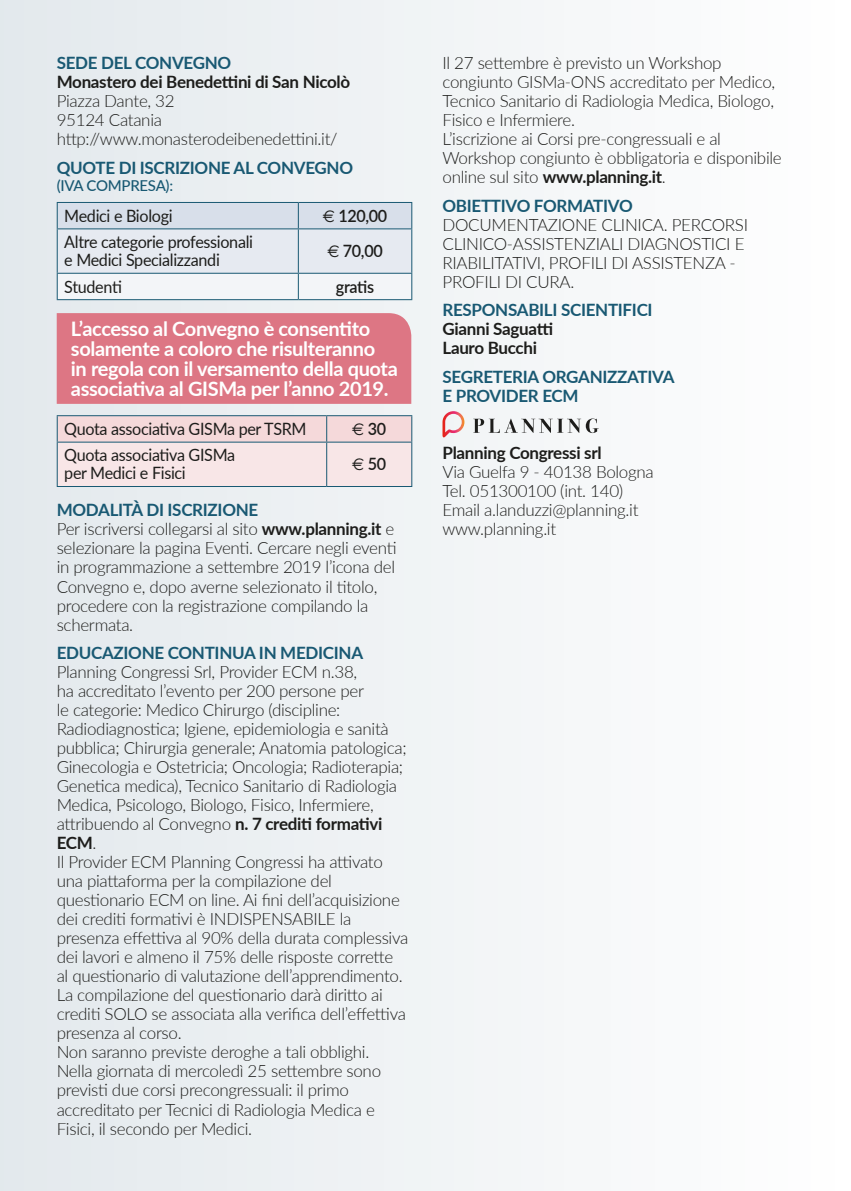
<style>
.page{position:relative;width:851px;height:1191px;background:#fff}
.page>*{position:absolute;margin:0;border:0;box-sizing:border-box;transform-origin:0 0}
.t1{font:700 20px/20px "Lato";letter-spacing:-.02em;color:#fff}
.t2{font:300 17px/19px "Lato";letter-spacing:-.02em;color:#1d1d1b}
.t3{font:700 17px/19px "Lato";letter-spacing:-.02em;color:#195973}
.t4{font:17px/18px "Lato";letter-spacing:-.02em;color:#1d1d1b;scale:.95 1}
.t5{font:700 17px/19px "Lato";letter-spacing:-.02em;color:#1d1d1b}
.t6{font:600 17px "Lato";letter-spacing:-.02em;color:#1d1d1b;scale:.95 1}
.t7{font:500 15px "Lato";letter-spacing:-.02em;color:#195973}
.s1{font-family:"Euro Sans";font-weight:400}
.s2{font-weight:700;color:#195973}
.s3{font-weight:700}
</style>
<div class="page">
<div style="left:0;top:0;width:850px;height:1191px;background:linear-gradient(to right,#e3e9ec,#fff)"></div>
<div style="left:57px;top:313px;width:354px;height:91px;background:#dd7684"></div>
<svg style="left:57px;top:202px;width:355px;height:97px"></svg>
<hr style="left:57px;top:299px;width:241px;height:1px;background:#195973">
<hr style="left:298px;top:299px;width:114px;height:1px;background:#195973">
<hr style="left:57px;top:415px;width:269px;height:1px;background:#195973">
<hr style="left:326px;top:415px;width:86px;height:1px;background:#195973">
<svg style="left:57px;top:416px;width:355px;height:70px;background:#f3dfe0"></svg>
<hr style="left:57px;top:441px;width:269px;height:1px;background:#195973">
<hr style="left:57px;top:442px;width:1px;height:44px;background:#195973">
<hr style="left:326px;top:441px;width:86px;height:1px;background:#195973">
<hr style="left:326px;top:442px;width:1px;height:44px;background:#195973">
<hr style="left:411px;top:442px;width:1px;height:44px;background:#195973">
<hr style="left:57px;top:486px;width:269px;height:1px;background:#195973">
<hr style="left:326px;top:486px;width:86px;height:1px;background:#195973">
<svg style="left:442px;top:411px;width:22px;height:26px"></svg>
<svg style="left:473px;top:418px;width:125px;height:15px"></svg>
<p class="t3" style="left:57px;top:53px;width:176px">SEDE DEL CONVEGNO</p>
<p class="t5" style="left:57px;top:72px;width:295px">Monastero dei Benedettini di San Nicolò</p>
<p class="t2" style="left:57px;top:91px;width:282px">Piazza Dante, 32<br>95124 Catania http://www.monasterodeibenedettini.it/</p>
<p class="t3" style="left:57px;top:157px;width:298px">QUOTE DI ISCRIZIONE AL CONVEGNO</p>
<p class="t7" style="left:57px;top:174px;width:118px">(IVA COMPRESA):</p>
<p class="t4" style="left:64px;top:206px;width:115px">Medici e Biologi</p>
<p class="t6" style="left:323px;top:203px;width:69px"><span class="s1">€</span> 120,00</p>
<p class="t4" style="left:64px;top:232px;width:200px">Altre categorie professionali e Medici Specializzandi</p>
<p class="t6" style="left:327px;top:239px;width:60px"><span class="s1">€</span> 70,00</p>
<p class="t4" style="left:64px;top:277px;width:62px">Studenti</p>
<p class="t6" style="left:336px;top:274px;width:42px">gratis</p>
<p class="t1" style="left:71px;top:317px;width:328px">L’accesso al Convegno è consentito solamente a coloro che risulteranno<br>in regola con il versamento della quota associativa al GISMa per l’anno 2019.</p>
<p class="t4" style="left:64px;top:419px;width:256px">Quota associativa GISMa per TSRM</p>
<p class="t6" style="left:352px;top:416px;width:37px"><span class="s1">€</span> 30</p>
<p class="t4" style="left:64px;top:445px;width:181px">Quota associativa GISMa per Medici e Fisici</p>
<p class="t6" style="left:352px;top:452px;width:37px"><span class="s1">€</span> 50</p>
<p class="t2" style="left:57px;top:500px;width:341px"><span class="s2">MODALITÀ DI ISCRIZIONE<br></span>Per iscriversi collegarsi al sito <span class="s3">www.planning.it</span> e selezionare la pagina Eventi. Cercare negli eventi in programmazione a settembre 2019 l’icona del Convegno e, dopo averne selezionato il titolo, procedere con la registrazione compilando la schermata.</p>
<p class="t3" style="left:57px;top:643px;width:308px">EDUCAZIONE CONTINUA IN MEDICINA</p>
<p class="t2" style="left:57px;top:662px;width:353px">Planning Congressi Srl, Provider ECM n.38,<br>ha accreditato l’evento per 200 persone per<br>le categorie: Medico Chirurgo (discipline:<br>Radiodiagnostica; Igiene, epidemiologia e sanità pubblica; Chirurgia generale; Anatomia patologica; Ginecologia e Ostetricia; Oncologia; Radioterapia; Genetica medica), Tecnico Sanitario di Radiologia Medica, Psicologo, Biologo, Fisico, Infermiere, attribuendo al Convegno <span class="s3">n. 7 crediti formativi ECM</span>.<br>Il Provider ECM Planning Congressi ha attivato una piattaforma per la compilazione del questionario ECM on line. Ai fini dell’acquisizione dei crediti formativi è INDISPENSABILE la presenza effettiva al 90% della durata complessiva dei lavori e almeno il 75% delle risposte corrette al questionario di valutazione dell’apprendimento.<br>La compilazione del questionario darà diritto ai crediti SOLO se associata alla verifica dell’effettiva presenza al corso.<br>Non saranno previste deroghe a tali obblighi.<br>Nella giornata di mercoledì 25 settembre sono previsti due corsi precongressuali: il primo accreditato per Tecnici di Radiologia Medica e Fisici, il secondo per Medici.</p>
<p class="t2" style="left:442px;top:53px;width:341px">Il 27 settembre è previsto un Workshop congiunto GISMa-ONS accreditato per Medico, Tecnico Sanitario di Radiologia Medica, Biologo, Fisico e Infermiere.<br>L’iscrizione ai Corsi pre-congressuali e al Workshop congiunto è obbligatoria e disponibile online sul sito <span class="s3">www.planning.it</span>.</p>
<p class="t3" style="left:442px;top:195px;width:192px">OBIETTIVO FORMATIVO</p>
<p class="t2" style="left:442px;top:214px;width:307px">DOCUMENTAZIONE CLINICA. PERCORSI<br>CLINICO-ASSISTENZIALI DIAGNOSTICI E<br>RIABILITATIVI, PROFILI DI ASSISTENZA -<br>PROFILI DI CURA.</p>
<p class="t3" style="left:442px;top:300px;width:212px">RESPONSABILI SCIENTIFICI</p>
<p class="t5" style="left:442px;top:319px;width:112px">Gianni Saguatti<br>Lauro Bucchi</p>
<p class="t3" style="left:442px;top:367px;width:233px">SEGRETERIA ORGANIZZATIVA<br>E PROVIDER ECM</p>
<p class="t5" style="left:442px;top:442px;width:161px">Planning Congressi srl</p>
<p class="t2" style="left:442px;top:461px;width:213px">Via Guelfa 9 - 40138 Bologna<br>Tel. 051300100 (int. 140)<br>Email a.landuzzi@planning.it www.planning.it</p>
</div>
